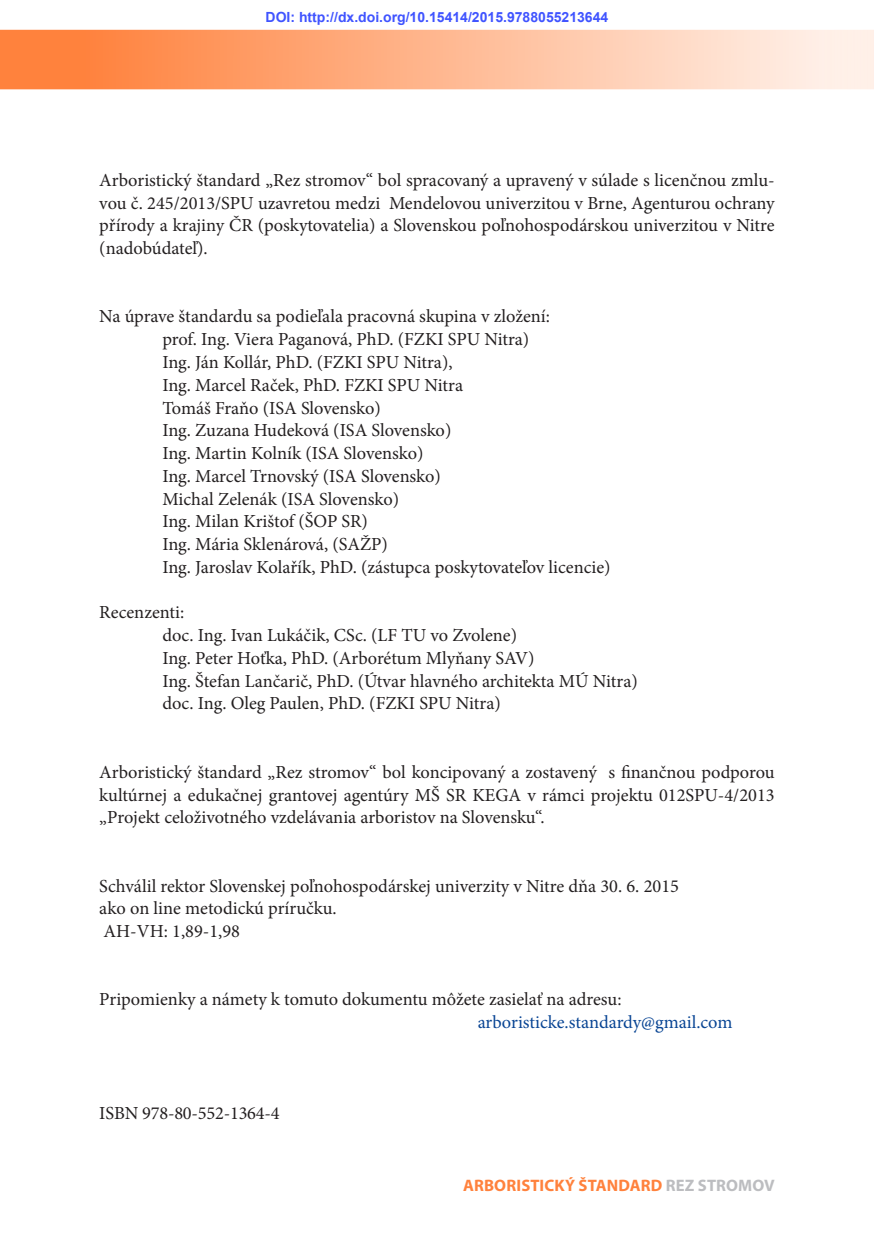
<style>
.page{position:relative;width:874px;height:1241px;background:#fff}
.page>*{position:absolute;margin:0;border:0;box-sizing:border-box;transform-origin:0 0}
.t1{font:18.38px/22.8px "Minion Pro";letter-spacing:-.005em;color:#231f20}
.t2{font:18.38px "Minion Pro";letter-spacing:-.005em;color:#094594}
.t3{font:700 16.62px "Myriad Pro";letter-spacing:.005em;color:#ff823d}
.t4{font:700 14px "Arial";color:#4054ff}
.s1{color:#bcbdc0}
</style>
<div class="page">
<svg style="left:0;top:30px;width:873px;height:59px;background:#ffb68f"></svg>
<p class="t4" style="left:265px;top:8px;width:344px">DOI: http://dx.doi.org/10.15414/2015.9788055213644</p>
<p class="t1" style="left:99px;top:169px;width:676px;text-align:justify">Arboristický štandard „Rez stromov“ bol spracovaný a upravený v súlade s licenčnou zmlu&shy;vou č. 245/2013/SPU uzavretou medzi Mendelovou univerzitou v Brne, Agenturou ochrany přírody a krajiny ČR (poskytovatelia) a Slovenskou poľnohospodárskou univerzitou v Nitre (nadobúdateľ).</p>
<p class="t1" style="left:162px;top:305px;width:449px;text-indent:-63px">Na úprave štandardu sa podieľala pracovná skupina v zložení:<br>prof. Ing. Viera Paganová, PhD. (FZKI SPU Nitra)<br>Ing. Ján Kollár, PhD. (FZKI SPU Nitra),<br>Ing. Marcel Raček, PhD. FZKI SPU Nitra<br>Tomáš Fraňo (ISA Slovensko)<br>Ing. Zuzana Hudeková (ISA Slovensko)<br>Ing. Martin Kolník (ISA Slovensko)<br>Ing. Marcel Trnovský (ISA Slovensko)<br>Michal Zelenák (ISA Slovensko)<br>Ing. Milan Krištof (ŠOP SR)<br>Ing. Mária Sklenárová, (SAŽP)<br>Ing. Jaroslav Kolařík, PhD. (zástupca poskytovateľov licencie)</p>
<p class="t1" style="left:162px;top:601px;width:476px;text-indent:-63px">Recenzenti:<br>doc. Ing. Ivan Lukáčik, CSc. (LF TU vo Zvolene)<br>Ing. Peter Hoťka, PhD. (Arborétum Mlyňany SAV)<br>Ing. Štefan Lančarič, PhD. (Útvar hlavného architekta MÚ Nitra) doc. Ing. Oleg Paulen, PhD. (FZKI SPU Nitra)</p>
<p class="t1" style="left:99px;top:760px;width:676px;text-align:justify">Arboristický štandard „Rez stromov“ bol koncipovaný a zostavený s finančnou podporou kultúrnej a edukačnej grantovej agentúry MŠ SR KEGA v rámci projektu 012SPU-4/2013 „Projekt celoživotného vzdelávania arboristov na Slovensku“.</p>
<p class="t1" style="left:99px;top:874px;width:581px">Schválil rektor Slovenskej poľnohospodárskej univerzity v Nitre dňa 30. 6. 2015 ako on line metodickú príručku.<br>AH-VH: 1,89-1,98</p>
<p class="t1" style="left:99px;top:988px;width:523px">Pripomienky a námety k tomuto dokumentu môžete zasielať na adresu:</p>
<p class="t2" style="left:477px;top:1009px;width:256px">arboristicke.standardy@gmail.com</p>
<p class="t1" style="left:99px;top:1101px;width:182px">ISBN 978-80-552-1364-4</p>
<p class="t3" style="left:463px;top:1174px;width:313px">ARBORISTICKÝ ŠTANDARD <span class="s1">REZ STROMOV</span></p>
</div>
